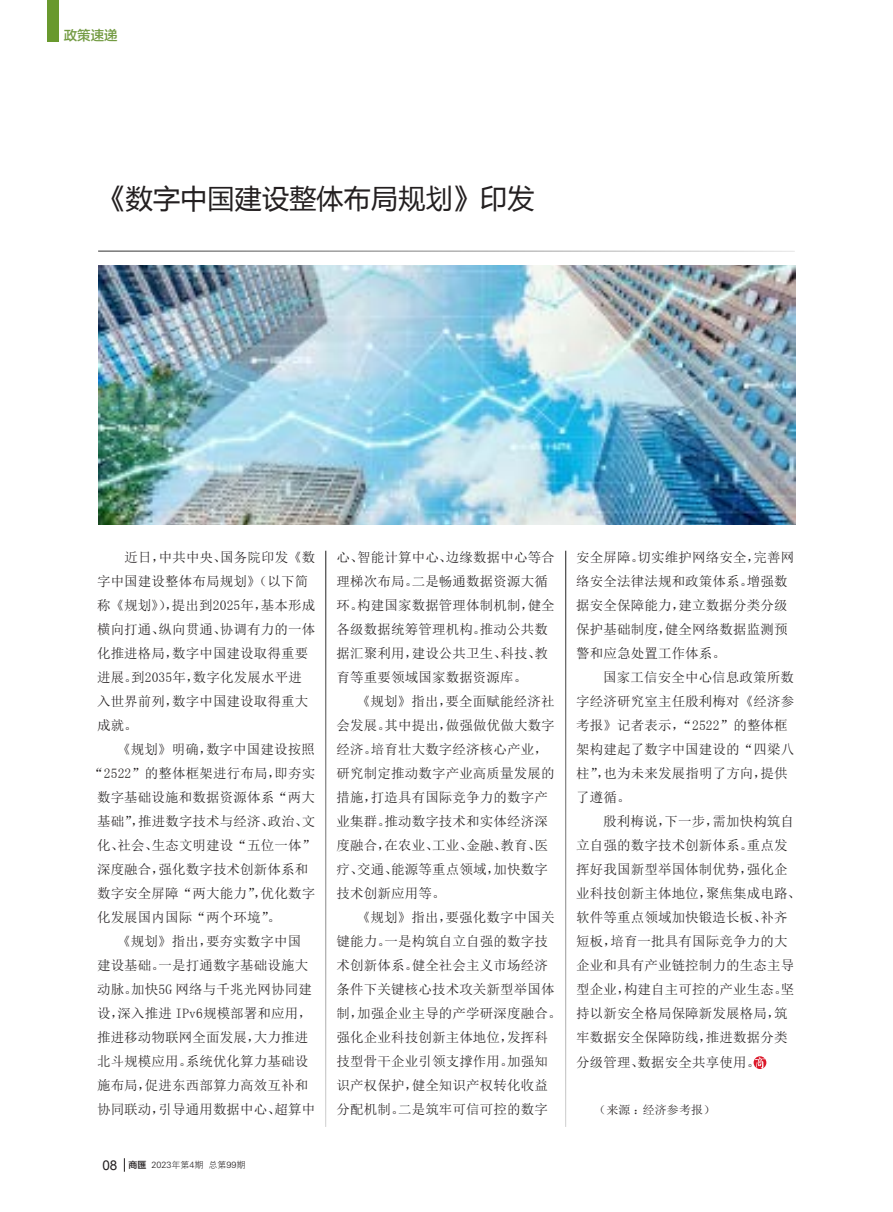
<style>
.page{position:relative;width:893px;height:1212px;background:#fff}
.page>*{position:absolute;margin:0;border:0;box-sizing:border-box;transform-origin:0 0}
.正文{font:27px "Microsoft Ya Hei";letter-spacing:.01em;color:#231f20}
.正文-2{font:13.5px/24px "Sim Sun";letter-spacing:.01em;color:#231f20}
.t1{font:13.5px "FZLTZHK GBK1 0";color:#729a41}
.正文-3{font:12px "Sim Sun";letter-spacing:.01em;color:#231f20}
.t2{font:9px "FZXH1 JW GB1 0";color:#231f20}
.s1{font-family:"Arial";font-size:13.5px}
.s2{font-family:"FZLTZHK GBK1 0"}
</style>
<div class="page">
<svg style="left:124px;top:1158px;width:1px;height:14px"></svg>
<div style="left:47px;top:0;width:11px;height:41px;background:#69992e"></div>
<svg style="left:754px;top:1056px;width:12px;height:13px"></svg>
<hr style="left:326px;top:551px;width:1px;height:576px;background:#000">
<hr style="left:98px;top:251px;width:697px;height:1px;background:#000">
<hr style="left:565px;top:551px;width:1px;height:576px;background:#000">
<img style="left:98px;top:265px;width:697px;height:259px">
<p class="t1" style="left:64px;top:28px;width:55px">政策速递</p>
<p class="正文" style="left:98px;top:180px;width:438px">《数字中国建设整体布局规划》印发</p>
<p class="正文-2" style="left:97px;top:545px;width:220px;text-indent:28px">近日，中共中央、国务院印发《数字中国建设整体布局规划》（以下简称《规划》），提出到2025年，基本形成横向打通、纵向贯通、协调有力的一体化推进格局，数字中国建设取得重要进展。到2035年，数字化发展水平进入世界前列，数字中国建设取得重大成就。</p>
<p class="正文-2" style="left:117px;top:737px;width:199px">《规划》明确，数字中国建设按照</p>
<p class="正文-2" style="left:90px;top:761px;width:227px">“2522”的整体框架进行布局，即夯实</p>
<p class="正文-2" style="left:97px;top:785px;width:220px">数字基础设施和数据资源体系“两大</p>
<p class="正文-2" style="left:97px;top:809px;width:220px">基础”，推进数字技术与经济、政治、文</p>
<p class="正文-2" style="left:97px;top:833px;width:220px">化、社会、生态文明建设“五位一体”</p>
<p class="正文-2" style="left:97px;top:857px;width:213px">深度融合，强化数字技术创新体系和</p>
<p class="正文-2" style="left:97px;top:881px;width:220px">数字安全屏障“两大能力”，优化数字</p>
<p class="正文-2" style="left:97px;top:905px;width:186px">化发展国内国际“两个环境”。</p>
<p class="正文-2" style="left:97px;top:929px;width:220px;text-align:center">《规划》指出，要夯实数字中国<br>建设基础。一是打通数字基础设施大动脉。加快5G 网络与千兆光网协同建设，深入推进 IPv6规模部署和应用，推进移动物联网全面发展，大力推进北斗规模应用。系统优化算力基础设施布局，促进东西部算力高效互补和协同联动，引导通用数据中心、超算中</p>
<p class="t2" style="left:102px;top:1160px;width:144px"><span class="s1">08</span> <span class="s2">商匯</span> 2023年第4期 总第99期</p>
<p class="正文-2" style="left:337px;top:545px;width:220px">心、智能计算中心、边缘数据中心等合理梯次布局。二是畅通数据资源大循环。构建国家数据管理体制机制，健全各级数据统筹管理机构。推动公共数据汇聚利用，建设公共卫生、科技、教育等重要领域国家数据资源库。</p>
<p class="正文-2" style="left:337px;top:689px;width:220px;text-indent:20px">《规划》指出，要全面赋能经济社会发展。其中提出，做强做优做大数字经济。培育壮大数字经济核心产业，研究制定推动数字产业高质量发展的措施，打造具有国际竞争力的数字产业集群。推动数字技术和实体经济深度融合，在农业、工业、金融、教育、医疗、交通、能源等重点领域，加快数字技术创新应用等。</p>
<p class="正文-2" style="left:337px;top:905px;width:226px;text-indent:20px">《规划》指出，要强化数字中国关键能力。一是构筑自立自强的数字技术创新体系。健全社会主义市场经济条件下关键核心技术攻关新型举国体制，加强企业主导的产学研深度融合。强化企业科技创新主体地位，发挥科技型骨干企业引领支撑作用。加强知识产权保护，健全知识产权转化收益分配机制。二是筑牢可信可控的数字</p>
<p class="正文-2" style="left:576px;top:545px;width:220px">安全屏障。切实维护网络安全，完善网络安全法律法规和政策体系。增强数据安全保障能力，建立数据分类分级保护基础制度，健全网络数据监测预警和应急处置工作体系。</p>
<p class="正文-2" style="left:576px;top:665px;width:220px;text-indent:27px">国家工信安全中心信息政策所数字经济研究室主任殷利梅对《经济参考报》记者表示，“2522”的整体框架构建起了数字中国建设的“四梁八柱”，也为未来发展指明了方向，提供了遵循。</p>
<p class="正文-2" style="left:576px;top:809px;width:226px;text-indent:27px">殷利梅说，下一步，需加快构筑自立自强的数字技术创新体系。重点发挥好我国新型举国体制优势，强化企业科技创新主体地位，聚焦集成电路、软件等重点领域加快锻造长板、补齐短板，培育一批具有国际竞争力的大企业和具有产业链控制力的生态主导型企业，构建自主可控的产业生态。坚持以新安全格局保障新发展格局，筑牢数据安全保障防线，推进数据分类分级管理、数据安全共享使用。</p>
<p class="正文-3" style="left:594px;top:1103px;width:123px">（来源：经济参考报）</p>
</div>
